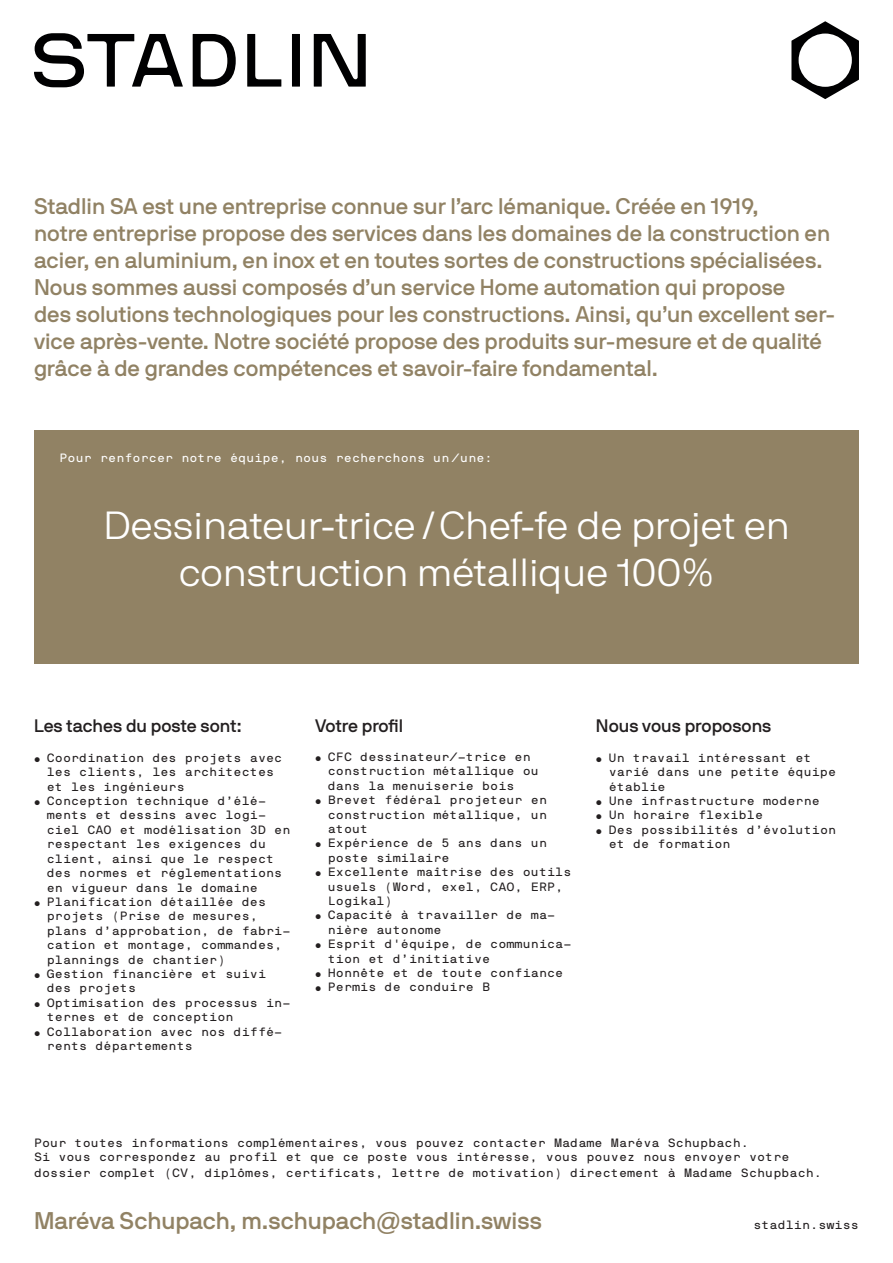
<style>
.page{position:relative;width:893px;height:1263px;background:#fff}
.page>*{position:absolute;margin:0;border:0;box-sizing:border-box;transform-origin:0 0}
.t1{font:300 39px/46.8px "NB International Pro";color:#fff;text-align:center}
.t2{font:500 24px "NB International Pro";color:#918264}
.t3{font:500 22.5px/27px "NB International Pro";color:#918264}
.t4{font:500 18px "NB International Pro";color:#231f20}
.t5{font:12px/14.4px "NB International Pro Mono";color:#231f20}
.t6{font:12px "NB International Pro Mono";color:#fff}
.s1{font-size:9.3px}
</style>
<div class="page">
<svg style="left:34px;top:33px;width:332px;height:54px"></svg>
<svg style="left:791px;top:21px;width:68px;height:78px"></svg>
<div style="left:34px;top:430px;width:825px;height:234px;background:#918264"></div>
<p class="t3" style="left:34px;top:192px;width:803px">Stadlin SA est une entreprise connue sur l’arc lémanique. Créée en 1919,<br>notre entreprise propose des services dans les domaines de la construction en acier, en aluminium, en inox et en toutes sortes de constructions spécialisées.<br>Nous sommes aussi composés d’un service Home automation qui propose<br>des solutions technologiques pour les constructions. Ainsi, qu’un excellent ser&shy;vice après-vente. Notre société propose des produits sur-mesure et de qualité grâce à de grandes compétences et savoir-faire fondamental.</p>
<p class="t6" style="left:60px;top:451px;width:435px">Pour renforcer notre équipe, nous recherchons un /une:</p>
<h1 class="t1" style="left:103px;top:501px;width:688px">Dessinateur-trice /Chef-fe de projet en construction métallique 100%</h1>
<h3 class="t4" style="left:34px;top:716px;width:209px">Les taches du poste sont:</h3>
<p class="t5" style="left:47px;top:750px;width:237px;text-indent:-13px"><span class="s1">•</span> Coordination des projets avec les clients, les architectes et les ingénieurs</p>
<p class="t5" style="left:47px;top:794px;width:245px;text-indent:-13px"><span class="s1">•</span> Conception technique d’élé&shy;ments et dessins avec logi&shy;ciel CAO et modélisation 3D en respectant les exigences du client, ainsi que le respect des normes et réglementations en vigueur dans le domaine</p>
<p class="t5" style="left:47px;top:894px;width:245px;text-indent:-13px"><span class="s1">•</span> Planification détaillée des projets (Prise de mesures, plans d’approbation, de fabri&shy;cation et montage, commandes, plannings de chantier)</p>
<p class="t5" style="left:47px;top:966px;width:221px;text-indent:-13px"><span class="s1">•</span> Gestion financière et suivi des projets</p>
<p class="t5" style="left:47px;top:995px;width:245px;text-indent:-13px"><span class="s1">•</span> Optimisation des processus in&shy;ternes et de conception</p>
<p class="t5" style="left:47px;top:1024px;width:237px;text-indent:-13px"><span class="s1">•</span> Collaboration avec nos diffé&shy;rents départements</p>
<h3 class="t4" style="left:315px;top:716px;width:90px">Votre profil</h3>
<p class="t5" style="left:328px;top:749px;width:213px;text-indent:-13px"><span class="s1">•</span> CFC dessinateur/-trice en construction métallique ou dans la menuiserie bois</p>
<p class="t5" style="left:328px;top:793px;width:221px;text-align:justify;text-indent:-13px"><span class="s1">•</span> Brevet fédéral projeteur en construction métallique, un atout</p>
<p class="t5" style="left:328px;top:836px;width:221px;text-indent:-13px"><span class="s1">•</span> Expérience de 5 ans dans un poste similaire</p>
<p class="t5" style="left:328px;top:865px;width:245px;text-indent:-13px"><span class="s1">•</span> Excellente maîtrise des outils usuels (Word, exel, CAO, ERP,<br>Logikal)</p>
<p class="t5" style="left:328px;top:908px;width:229px;text-indent:-13px"><span class="s1">•</span> Capacité à travailler de ma&shy;nière autonome</p>
<p class="t5" style="left:328px;top:937px;width:245px;text-indent:-13px"><span class="s1">•</span> Esprit d'équipe, de communica&shy;tion et d’initiative</p>
<p class="t5" style="left:315px;top:965px;width:250px"><span class="s1">•</span> Honnête et de toute confiance</p>
<p class="t5" style="left:315px;top:980px;width:177px"><span class="s1">•</span> Permis de conduire B</p>
<h3 class="t4" style="left:596px;top:716px;width:177px">Nous vous proposons</h3>
<p class="t5" style="left:609px;top:750px;width:229px;text-indent:-13px"><span class="s1">•</span> Un travail intéressant et varié dans une petite équipe établie</p>
<p class="t5" style="left:596px;top:794px;width:225px"><span class="s1">•</span> Une infrastructure moderne</p>
<p class="t5" style="left:596px;top:808px;width:169px"><span class="s1">•</span> Un horaire flexible</p>
<p class="t5" style="left:609px;top:822px;width:229px;text-indent:-13px"><span class="s1">•</span> Des possibilités d’évolution et de formation</p>
<p class="t5" style="left:34px;top:1135px;width:790px;line-height:14.9px">Pour toutes informations complémentaires, vous pouvez contacter Madame Maréva Schupbach.<br>Si vous correspondez au profil et que ce poste vous intéresse, vous pouvez nous envoyer votre dossier complet (CV, diplômes, certificats, lettre de motivation) directement à Madame Schupbach.</p>
<h2 class="t2" style="left:34px;top:1207px;width:509px">Maréva Schupach, m.schupach@stadlin.swiss</h2>
<p class="t5" style="left:753px;top:1217px;width:107px">stadlin.swiss</p>
</div>
